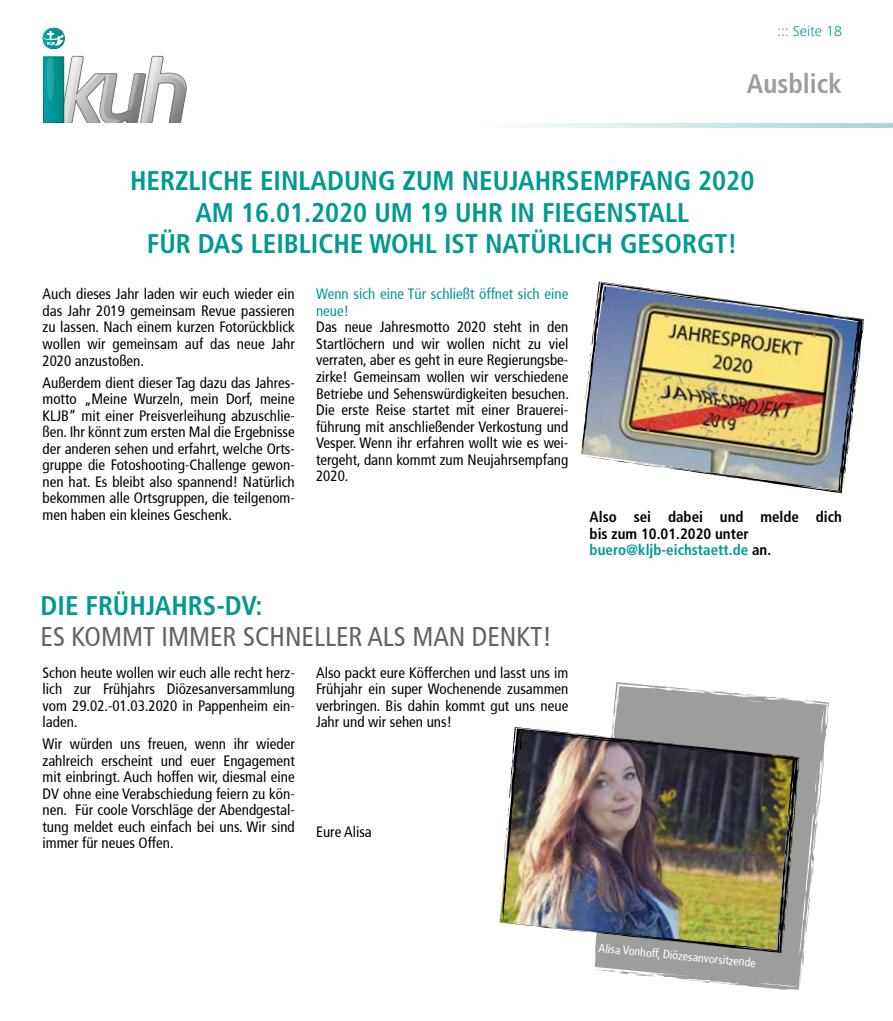
<style>
.page{position:relative;width:893px;height:1021px;background:#fff}
.page>*{position:absolute;margin:0;border:0;box-sizing:border-box;transform-origin:0 0}
.t1{font:700 condensed 27px/31.2px "Frutiger LT Pro";color:#009a93;text-align:center}
.t2{font:condensed 27px "Frutiger";color:#646363}
.t3{font:700 condensed 27px "Frutiger LT Pro";color:#9d9d9c}
.t4{font:condensed 15px/16.5px "Frutiger";color:#000;text-align:justify}
.t5{font:700 condensed 15px/16.5px "Frutiger LT Pro";color:#000}
.t6{font:condensed 15px/16.5px "Frutiger";color:#009a93}
.t7{font:300 15px "Frutiger Next Pro";color:#009a93}
.t8{font:condensed 12px "Frutiger";color:#fff}
.s1{color:#646363}
.s2{color:#009a93}
</style>
<div class="page">
<img style="left:582px;top:313px;width:282px;height:180px">
<svg style="left:582px;top:456px;width:87px;height:12px"></svg>
<svg style="left:823px;top:488px;width:6px;height:2px"></svg>
<svg style="left:840px;top:474px;width:6px;height:14px"></svg>
<svg style="left:841px;top:454px;width:7px;height:13px"></svg>
<svg style="left:847px;top:408px;width:3px;height:21px"></svg>
<svg style="left:844px;top:436px;width:5px;height:8px"></svg>
<svg style="left:849px;top:363px;width:9px;height:36px"></svg>
<svg style="left:838px;top:315px;width:6px;height:5px"></svg>
<svg style="left:856px;top:325px;width:8px;height:13px"></svg>
<img style="left:586px;top:281px;width:232px;height:118px">
<svg style="left:595px;top:694px;width:234px;height:296px;fill:#9d9d9c"></svg>
<svg style="left:595px;top:969px;width:65px;height:7px"></svg>
<svg style="left:797px;top:966px;width:6px;height:24px"></svg>
<svg style="left:811px;top:787px;width:9px;height:65px"></svg>
<svg style="left:826px;top:714px;width:2px;height:10px"></svg>
<svg style="left:806px;top:700px;width:5px;height:3px"></svg>
<img style="left:502px;top:728px;width:297px;height:224px">
<svg style="left:502px;top:922px;width:94px;height:10px"></svg>
<svg style="left:779px;top:932px;width:6px;height:14px"></svg>
<svg style="left:779px;top:909px;width:7px;height:15px"></svg>
<svg style="left:785px;top:857px;width:2px;height:24px"></svg>
<svg style="left:781px;top:889px;width:7px;height:8px"></svg>
<svg style="left:786px;top:807px;width:8px;height:39px"></svg>
<svg style="left:771px;top:754px;width:7px;height:5px"></svg>
<svg style="left:791px;top:763px;width:8px;height:15px"></svg>
<img style="left:504px;top:682px;width:246px;height:177px">
<svg style="left:504px;top:902px;width:2px;height:12px"></svg>
<svg style="left:43px;top:28px;width:144px;height:95px"></svg>
<svg style="left:521px;top:123px;width:372px;height:5px;background:#cce7e7"></svg>
<p class="t7" style="left:777px;top:23px;width:66px"><span class="s1">:::</span> Seite 18</p>
<h1 class="t3" style="left:747px;top:68px;width:97px">Ausblick</h1>
<h1 class="t1" style="left:130px;top:165px;width:626px">HERZLICHE EINLADUNG ZUM NEUJAHRSEMPFANG 2020<br>AM 16.01.2020 UM 19 UHR IN FIEGENSTALL<br>FÜR DAS LEIBLICHE WOHL IST NATÜRLICH GESORGT!</h1>
<p class="t4" style="left:43px;top:286px;width:254px">Auch dieses Jahr laden wir euch wieder ein das Jahr 2019 gemeinsam Revue passieren zu lassen. Nach einem kurzen Fotorückblick wollen wir gemeinsam auf das neue Jahr 2020 anzustoßen.</p>
<p class="t4" style="left:43px;top:374px;width:254px">Außerdem dient dieser Tag dazu das Jahres&shy;motto „Meine Wurzeln, mein Dorf, meine KLJB“ mit einer Preisverleihung abzuschlie&shy;ßen. Ihr könnt zum ersten Mal die Ergebnisse der anderen sehen und erfahrt, welche Orts&shy;gruppe die Fotoshooting-Challenge gewon&shy;nen hat. Es bleibt also spannend! Natürlich bekommen alle Ortsgruppen, die teilgenom&shy;men haben ein kleines Geschenk.</p>
<p class="t6" style="left:316px;top:286px;width:254px">Wenn sich eine Tür schließt öffnet sich eine neue!</p>
<p class="t4" style="left:316px;top:319px;width:254px">Das neue Jahresmotto 2020 steht in den Startlöchern und wir wollen nicht zu viel verraten, aber es geht in eure Regierungsbe&shy;zirke! Gemeinsam wollen wir verschiedene Betriebe und Sehenswürdigkeiten besuchen.<br>Die erste Reise startet mit einer Brauerei&shy;führung mit anschließender Verkostung und Vesper. Wenn ihr erfahren wollt wie es wei&shy;tergeht, dann kommt zum Neujahrsempfang 2020.</p>
<h1 class="t1" style="left:40px;top:589px;width:223px">DIE FRÜHJAHRS-DV:</h1>
<h1 class="t2" style="left:40px;top:620px;width:513px">ES KOMMT IMMER SCHNELLER ALS MAN DENKT!</h1>
<p class="t4" style="left:316px;top:664px;width:254px">Also packt eure Köfferchen und lasst uns im Frühjahr ein super Wochenende zusammen verbringen. Bis dahin kommt gut uns neue Jahr und wir sehen uns!</p>
<p class="t4" style="left:43px;top:664px;width:254px">Schon heute wollen wir euch alle recht herz&shy;lich zur Frühjahrs Diözesanversammlung vom 29.02.-01.03.2020 in Pappenheim ein&shy;laden.</p>
<p class="t4" style="left:43px;top:735px;width:254px">Wir würden uns freuen, wenn ihr wieder zahlreich erscheint und euer Engagement mit einbringt. Auch hoffen wir, diesmal eine DV ohne eine Verabschiedung feiern zu kön&shy;nen. Für coole Vorschläge der Abendgestal&shy;tung meldet euch einfach bei uns. Wir sind immer für neues Offen.</p>
<p class="t4" style="left:316px;top:824px;width:57px">Eure Alisa</p>
<p class="t5" style="left:590px;top:508px;width:254px">Also sei dabei und melde dich bis zum 10.01.2020 unter <span class="s2">buero@kljb-eichstaett.de</span> an.</p>
<p class="t8" style="left:599px;top:940px;width:159px;rotate:6deg">Alisa Vonhoff, Diözesanvorsitzende</p>
</div>
